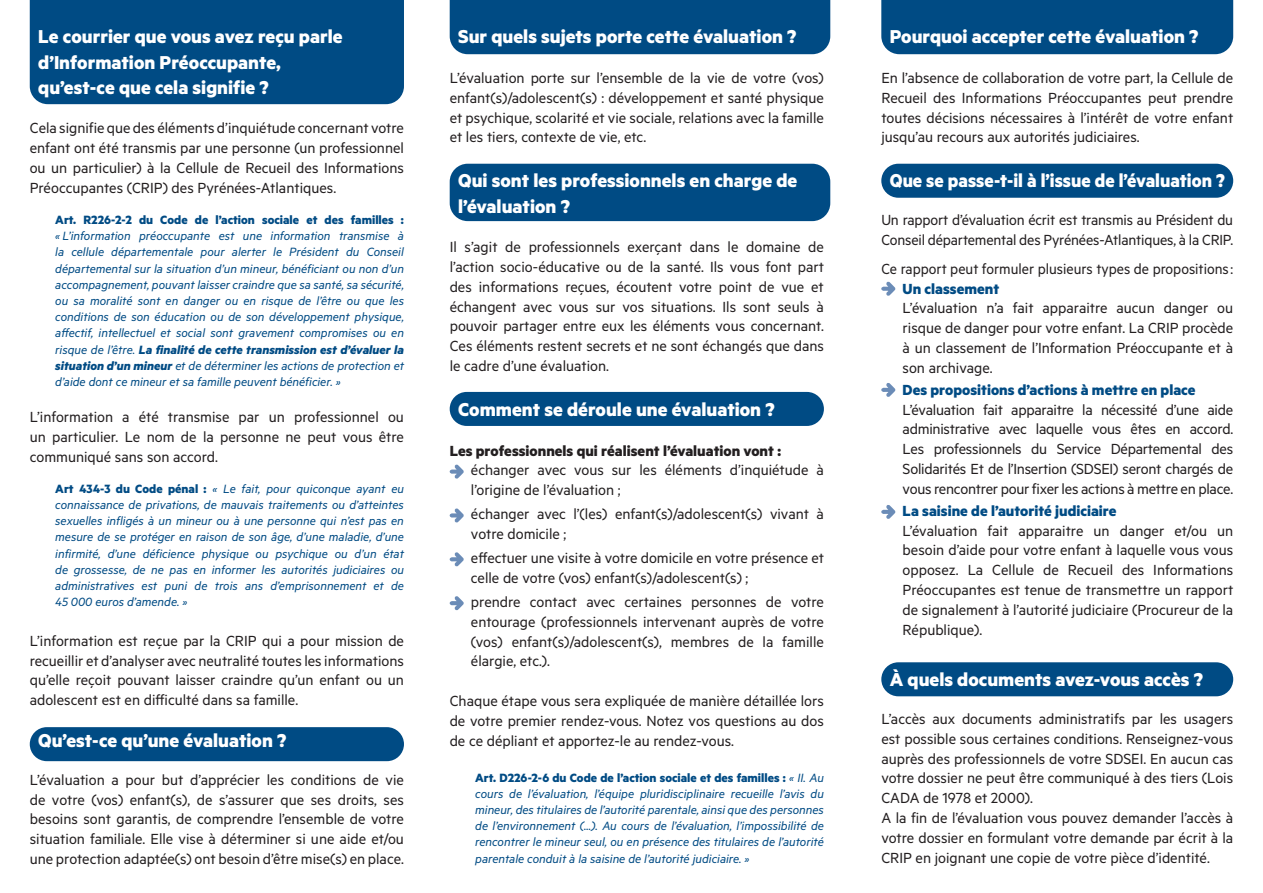
<style>
.page{position:relative;width:1263px;height:893px;background:#fff}
.page>*{position:absolute;margin:0;border:0;box-sizing:border-box;transform-origin:0 0}
.t1{font:700 21px/25.2px "Metric";color:#fff}
.t2{font:700 21px "Metric";color:#fff;scale:.95 1}
.t3{font:16.5px/19.8px "Metric";color:#231f20;text-align:justify}
.t4{font:700 16.5px "Metric";color:#004b84}
.t5{font:700 16.5px "Metric";color:#231f20}
.t6{font:italic 13.5px/16.2px "Metric";color:#004b84;text-align:justify}
.s1{font-weight:700;font-style:normal}
.s2{font-weight:700}
</style>
<div class="page">
<div style="left:881px;top:662px;width:352px;height:34px;background:#004b84;border-radius:17px"></div>
<div style="left:881px;top:164px;width:352px;height:34px;background:#004b84;border-radius:17px"></div>
<div style="left:450px;top:0;width:380px;height:54px;background:#004b84"></div>
<div style="left:881px;top:0;width:352px;height:54px;background:#004b84"></div>
<div style="left:450px;top:164px;width:380px;height:57px;background:#004b84;border-radius:18px"></div>
<div style="left:450px;top:392px;width:374px;height:34px;background:#004b84;border-radius:17px"></div>
<svg style="left:450px;top:464px;width:14px;height:15px"></svg>
<svg style="left:450px;top:508px;width:14px;height:15px"></svg>
<svg style="left:450px;top:552px;width:14px;height:15px"></svg>
<svg style="left:450px;top:596px;width:14px;height:14px"></svg>
<svg style="left:881px;top:281px;width:14px;height:15px"></svg>
<svg style="left:881px;top:383px;width:14px;height:14px"></svg>
<svg style="left:881px;top:505px;width:14px;height:14px"></svg>
<div style="left:30px;top:0;width:374px;height:104px;background:#004b84"></div>
<div style="left:30px;top:727px;width:374px;height:34px;background:#004b84;border-radius:17px"></div>
<p class="t1" style="left:38px;top:24px;width:306px">Le courrier que vous avez reçu parle d’Information Préoccupante,</p>
<p class="t1" style="left:38px;top:74px;width:232px">qu’est-ce que cela signifie ?</p>
<p class="t3" style="left:30px;top:118px;width:376px">Cela signifie que des éléments d’inquiétude concernant votre enfant ont été transmis par une personne (un professionnel ou un particulier) à la Cellule de Recueil des Informations Préoccupantes (CRIP) des Pyrénées-Atlantiques.</p>
<p class="t6" style="left:55px;top:211px;width:350px"><span class="s1">Art. R226-2-2 du Code de l’action sociale et des familles : </span>« L’information préoccupante est une information transmise à la cellule départementale pour alerter le Président du Conseil départemental sur la situation d’un mineur, bénéficiant ou non d’un accompagnement, pouvant laisser craindre que sa santé, sa sécurité, ou sa moralité sont en danger ou en risque de l’être ou que les conditions de son éducation ou de son développement physique, affectif, intellectuel et social sont gravement compromises ou en risque de l’être. <span class="s2">La finalité de cette transmission est d’évaluer la situation d’un mineur</span> et de déterminer les actions de protection et d’aide dont ce mineur et sa famille peuvent bénéficier. »</p>
<p class="t3" style="left:30px;top:406px;width:376px">L’information a été transmise par un professionnel ou un particulier. Le nom de la personne ne peut vous être communiqué sans son accord.</p>
<p class="t6" style="left:55px;top:480px;width:350px"><span class="s1">Art 434-3 du Code pénal :</span> « Le fait, pour quiconque ayant eu connaissance de privations, de mauvais traitements ou d’atteintes sexuelles infligés à un mineur ou à une personne qui n’est pas en mesure de se protéger en raison de son âge, d’une maladie, d’une infirmité, d’une déficience physique ou psychique ou d’un état de grossesse, de ne pas en informer les autorités judiciaires ou administratives est puni de trois ans d’emprisonnement et de 45 000 euros d’amende. »</p>
<p class="t3" style="left:30px;top:630px;width:376px">L’information est reçue par la CRIP qui a pour mission de recueillir et d’analyser avec neutralité toutes les informations qu’elle reçoit pouvant laisser craindre qu’un enfant ou un adolescent est en difficulté dans sa famille.</p>
<p class="t1" style="left:38px;top:727px;width:250px">Qu’est-ce qu’une évaluation ?</p>
<p class="t3" style="left:30px;top:769px;width:376px">L’évaluation a pour but d’apprécier les conditions de vie de votre (vos) enfant(s), de s’assurer que ses droits, ses besoins sont garantis, de comprendre l’ensemble de votre situation familiale. Elle vise à déterminer si une aide et/ou une protection adaptée(s) ont besoin d’être mise(s) en place.</p>
<p class="t1" style="left:458px;top:24px;width:340px">Sur quels sujets porte cette évaluation ?</p>
<p class="t3" style="left:450px;top:67px;width:376px">L’évaluation porte sur l’ensemble de la vie de votre (vos) enfant(s)/adolescent(s) : développement et santé physique et psychique, scolarité et vie sociale, relations avec la famille et les tiers, contexte de vie, etc.</p>
<p class="t1" style="left:458px;top:168px;width:341px">Qui sont les professionnels en charge de l’évaluation ?</p>
<p class="t3" style="left:450px;top:237px;width:376px">Il s’agit de professionnels exerçant dans le domaine de l’action socio-éducative ou de la santé. Ils vous font part des informations reçues, écoutent votre point de vue et échangent avec vous sur vos situations. Ils sont seuls à pouvoir partager entre eux les éléments vous concernant.<br>Ces éléments restent secrets et ne sont échangés que dans le cadre d’une évaluation.</p>
<p class="t1" style="left:458px;top:396px;width:318px">Comment se déroule une évaluation ?</p>
<p class="t5" style="left:450px;top:440px;width:333px">Les professionnels qui réalisent l’évaluation vont :</p>
<p class="t3" style="left:471px;top:460px;width:354px">échanger avec vous sur les éléments d’inquiétude à l’origine de l’évaluation ;</p>
<p class="t3" style="left:471px;top:504px;width:354px">échanger avec l’(les) enfant(s)/adolescent(s) vivant à votre domicile ;</p>
<p class="t3" style="left:471px;top:548px;width:354px">effectuer une visite à votre domicile en votre présence et celle de votre (vos) enfant(s)/adolescent(s) ;</p>
<p class="t3" style="left:471px;top:591px;width:354px">prendre contact avec certaines personnes de votre entourage (professionnels intervenant auprès de votre (vos) enfant(s)/adolescent(s), membres de la famille élargie, etc.).</p>
<p class="t3" style="left:450px;top:690px;width:376px">Chaque étape vous sera expliquée de manière détaillée lors de votre premier rendez-vous. Notez vos questions au dos de ce dépliant et apportez-le au rendez-vous.</p>
<p class="t6" style="left:475px;top:769px;width:350px"><span class="s1">Art. D226-2-6 du Code de l’action sociale et des familles :</span> « II. Au cours de l’évaluation, l’équipe pluridisciplinaire recueille l’avis du mineur, des titulaires de l’autorité parentale, ainsi que des personnes de l’environnement (...). Au cours de l’évaluation, l’impossibilité de rencontrer le mineur seul, ou en présence des titulaires de l’autorité parentale conduit à la saisine de l’autorité judiciaire. »</p>
<p class="t1" style="left:890px;top:24px;width:310px">Pourquoi accepter cette évaluation ?</p>
<p class="t3" style="left:881px;top:67px;width:353px">En l’absence de collaboration de votre part, la Cellule de Recueil des Informations Préoccupantes peut prendre toutes décisions nécessaires à l’intérêt de votre enfant jusqu’au recours aux autorités judiciaires.</p>
<p class="t2" style="left:890px;top:168px;width:354px">Que se passe-t-il à l’issue de l’évaluation ?</p>
<p class="t3" style="left:881px;top:210px;width:353px">Un rapport d’évaluation écrit est transmis au Président du<br>Conseil départemental des Pyrénées-Atlantiques, à la CRIP.</p>
<p class="t3" style="left:881px;top:258px;width:353px">Ce rapport peut formuler plusieurs types de propositions:</p>
<p class="t4" style="left:902px;top:278px;width:98px">Un classement</p>
<p class="t3" style="left:902px;top:298px;width:332px">L’évaluation n’a fait apparaitre aucun danger ou risque de danger pour votre enfant. La CRIP procède à un classement de l’Information Préoccupante et à son archivage.</p>
<p class="t4" style="left:902px;top:380px;width:294px">Des propositions d’actions à mettre en place</p>
<p class="t3" style="left:902px;top:399px;width:332px">L’évaluation fait apparaitre la nécessité d’une aide administrative avec laquelle vous êtes en accord.<br>Les professionnels du Service Départemental des Solidarités Et de l’Insertion (SDSEI) seront chargés de vous rencontrer pour fixer les actions à mettre en place.</p>
<p class="t4" style="left:902px;top:500px;width:216px">La saisine de l’autorité judiciaire</p>
<p class="t3" style="left:902px;top:520px;width:332px">L’évaluation fait apparaitre un danger et/ou un besoin d’aide pour votre enfant à laquelle vous vous opposez. La Cellule de Recueil des Informations Préoccupantes est tenue de transmettre un rapport de signalement à l’autorité judiciaire (Procureur de la République).</p>
<p class="t1" style="left:890px;top:666px;width:315px">À quels documents avez-vous accès ?</p>
<p class="t3" style="left:881px;top:708px;width:353px">L’accès aux documents administratifs par les usagers est possible sous certaines conditions. Renseignez-vous auprès des professionnels de votre SDSEI. En aucun cas votre dossier ne peut être communiqué à des tiers (Lois CADA de 1978 et 2000).</p>
<p class="t3" style="left:881px;top:807px;width:353px">A la fin de l’évaluation vous pouvez demander l’accès à votre dossier en formulant votre demande par écrit à la CRIP en joignant une copie de votre pièce d’identité.</p>
</div>
